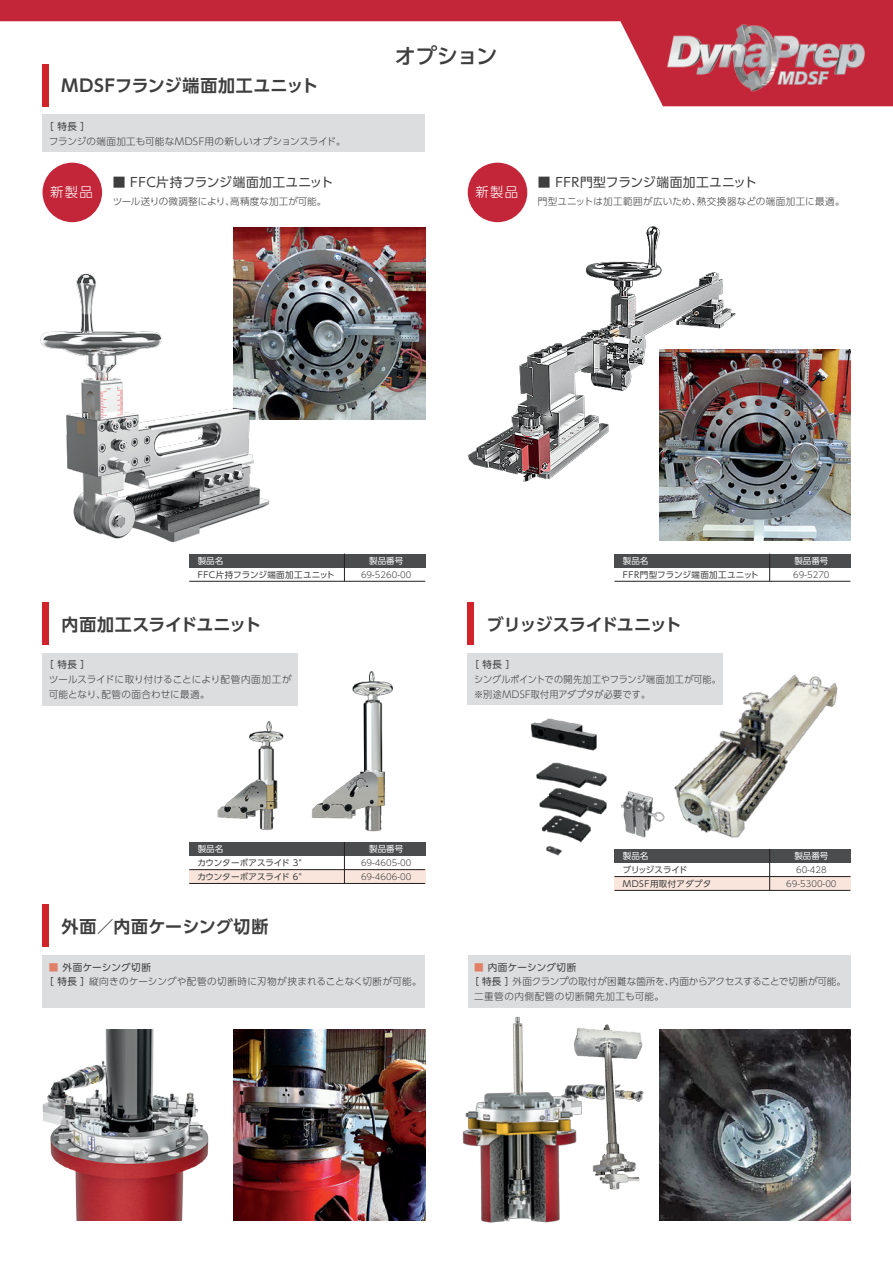
<style>
.page{position:relative;width:893px;height:1263px;background:#fff}
.page>*{position:absolute;margin:0;border:0;box-sizing:border-box;transform-origin:0 0}
.t1{font:500 21.3px "UD Shin Go Pro";letter-spacing:-.035em;color:#3e3e3f}
.t2{font:700 16.95px "UD Shin Go Pro De";letter-spacing:.03em;color:#3e3e3f}
.t3{font:700 16.95px "UD Shin Go Pro De";letter-spacing:.005em;color:#3e3e3f}
.t4{font:700 16.95px "UD Shin Go Pro De";letter-spacing:-.02em;color:#3e3e3f}
.t5{font:700 16.95px "UD Shin Go Pro De";letter-spacing:-.05em;color:#3e3e3f}
.t6{font:300 13.35px "UD Shin Go Pro";letter-spacing:.1em;color:#fff}
.t7{font:12.75px "UD Shin Go Pro";letter-spacing:.02em;color:#3e3e3f}
.t8{font:300 9.6px/14.9px "UD Shin Go Pro";letter-spacing:.015em;color:#3e3e3f}
.t9{font:300 9.6px/14.9px "UD Shin Go Pro";letter-spacing:.035em;color:#3e3e3f}
.t10{font:300 9.6px/14.9px "UD Shin Go Pro";letter-spacing:.015em;color:#3e3e3f;scale:.95 1}
.t11{font:300 9.6px "UD Shin Go Pro";letter-spacing:-.01em;color:#3e3e3f}
.t12{font:300 9.6px "UD Shin Go Pro";letter-spacing:.055em;color:#3e3e3f}
.t13{font:9.6px "UD Shin Go Pro";letter-spacing:.05em;color:#3e3e3f}
.t14{font:9.6px "UD Shin Go Pro";letter-spacing:.03em;color:#3e3e3f}
.t15{font:300 8.55px/13.8px "UD Shin Go Pro";color:#3e3e3f}
.t16{font:8.55px "UD Shin Go Pro";letter-spacing:.045em;color:#3e3e3f}
.t17{font:8.55px "UD Shin Go Pro";color:#fff}
.t18{font:8.55px/13.8px "UD Shin Go Pro";letter-spacing:-.005em;color:#3e3e3f}
.t19{font:8.55px/13.8px "UD Shin Go Pro";letter-spacing:.025em;color:#3e3e3f}
.s1{font-weight:400;color:#e18066}
.s2{font-weight:400}
.s3{color:#e18066}
</style>
<div class="page">
<svg style="left:0;top:0;width:893px;height:106px"></svg>
<div style="left:43px;top:115px;width:382px;height:37px;background:#dcdddf"></div>
<div style="left:43px;top:64px;width:6px;height:42px;background:#d1232a"></div>
<div style="left:43px;top:956px;width:382px;height:52px;background:#dcdddf"></div>
<div style="left:468px;top:956px;width:382px;height:52px;background:#dcdddf"></div>
<div style="left:43px;top:905px;width:6px;height:42px;background:#d1232a"></div>
<img style="left:234px;top:228px;width:191px;height:191px">
<div style="left:189px;top:554px;width:236px;height:13px;background:#4b4c4d"></div>
<hr style="left:189px;top:581px;width:236px;height:1px;background:#231f20">
<svg style="left:344px;top:554px;width:1px;height:27px"></svg>
<div style="left:43px;top:163px;width:59px;height:59px;background:#c32539;border-radius:50%"></div>
<img style="left:40px;top:270px;width:238px;height:273px">
<img style="left:659px;top:350px;width:191px;height:191px">
<div style="left:614px;top:554px;width:236px;height:13px;background:#4b4c4d"></div>
<hr style="left:614px;top:581px;width:236px;height:1px;background:#231f20">
<svg style="left:769px;top:554px;width:1px;height:27px"></svg>
<div style="left:468px;top:163px;width:59px;height:59px;background:#c32539;border-radius:50%"></div>
<img style="left:467px;top:215px;width:271px;height:277px">
<div style="left:43px;top:653px;width:255px;height:53px;background:#dcdddf"></div>
<div style="left:43px;top:602px;width:6px;height:43px;background:#d1232a"></div>
<div style="left:189px;top:870px;width:236px;height:13px;background:#f9e5dc"></div>
<div style="left:614px;top:876px;width:236px;height:14px;background:#f9e5dc"></div>
<div style="left:189px;top:842px;width:236px;height:14px;background:#4b4c4d"></div>
<hr style="left:189px;top:869px;width:236px;height:1px;background:#231f20">
<hr style="left:189px;top:883px;width:236px;height:1px;background:#231f20">
<hr style="left:344px;top:842px;width:1px;height:41px;background:#231f20">
<img style="left:217px;top:721px;width:67px;height:110px">
<img style="left:311px;top:671px;width:82px;height:161px">
<div style="left:468px;top:653px;width:255px;height:52px;background:#dcdddf"></div>
<div style="left:468px;top:602px;width:6px;height:43px;background:#d1232a"></div>
<div style="left:614px;top:849px;width:236px;height:14px;background:#4b4c4d"></div>
<hr style="left:614px;top:876px;width:236px;height:1px;background:#231f20">
<hr style="left:614px;top:890px;width:236px;height:1px;background:#231f20">
<hr style="left:769px;top:849px;width:1px;height:41px;background:#231f20">
<img style="left:674px;top:675px;width:177px;height:183px">
<img style="left:42px;top:1029px;width:167px;height:191px">
<img style="left:234px;top:1029px;width:191px;height:191px">
<img style="left:659px;top:1029px;width:191px;height:191px">
<img style="left:531px;top:718px;width:134px;height:138px">
<img style="left:659px;top:15px;width:213px;height:85px">
<img style="left:462px;top:1016px;width:102px;height:207px">
<img style="left:564px;top:1024px;width:80px;height:166px">
<h2 class="t2" style="left:62px;top:72px;width:258px">MDSFフランジ端面加工ユニット</h2>
<p class="t13" style="left:44px;top:118px;width:48px">［ 特長 ］</p>
<p class="t8" style="left:49px;top:133px;width:298px">フランジの端面加工も可能なMDSF用の新しいオプションスライド。</p>
<h3 class="t6" style="left:50px;top:181px;width:44px">新製品</h3>
<h3 class="t7" style="left:113px;top:172px;width:222px">■ FFC片持フランジ端面加工ユニット</h3>
<p class="t8" style="left:113px;top:194px;width:215px">ツール送りの微調整により、高精度な加工が可能。</p>
<h1 class="t1" style="left:395px;top:38px;width:104px">オプション</h1>
<h3 class="t6" style="left:475px;top:181px;width:44px">新製品</h3>
<h3 class="t7" style="left:538px;top:172px;width:221px">■ FFR門型フランジ端面加工ユニット</h3>
<p class="t8" style="left:538px;top:194px;width:308px">門型ユニットは加工範囲が広いため、熱交換器などの端面加工に最適。</p>
<p class="t17" style="left:198px;top:554px;width:27px">製品名</p>
<p class="t16" style="left:198px;top:567px;width:138px">FFC片持フランジ端面加工ユニット</p>
<p class="t17" style="left:369px;top:554px;width:36px">製品番号</p>
<p class="t15" style="left:361px;top:567px;width:52px">69-5260-00</p>
<p class="t17" style="left:623px;top:554px;width:27px">製品名</p>
<p class="t16" style="left:623px;top:567px;width:137px">FFR門型フランジ端面加工ユニット</p>
<p class="t17" style="left:794px;top:554px;width:36px">製品番号</p>
<p class="t15" style="left:793px;top:567px;width:38px">69-5270</p>
<h2 class="t4" style="left:62px;top:611px;width:201px">内面加工スライドユニット</h2>
<p class="t13" style="left:44px;top:657px;width:48px">［ 特長 ］</p>
<p class="t8" style="left:49px;top:672px;width:244px">ツールスライドに取り付けることにより配管内面加工が可能となり、配管の面合わせに最適。</p>
<h2 class="t5" style="left:487px;top:611px;width:196px">ブリッジスライドユニット</h2>
<p class="t13" style="left:469px;top:657px;width:48px">［ 特長 ］</p>
<p class="t10" style="left:474px;top:672px;width:261px">シングルポイントでの開先加工やフランジ端面加工が可能。※別途MDSF取付用アダプタが必要です。</p>
<p class="t17" style="left:198px;top:842px;width:27px">製品名</p>
<p class="t18" style="left:197px;top:856px;width:106px">カウンターボアスライド 3"カウンターボアスライド 6"</p>
<p class="t17" style="left:369px;top:842px;width:36px">製品番号</p>
<p class="t15" style="left:361px;top:855px;width:52px">69-4605-00<br>69-4606-00</p>
<p class="t17" style="left:623px;top:849px;width:27px">製品名</p>
<p class="t19" style="left:623px;top:862px;width:90px">ブリッジスライド<br>MDSF用取付アダプタ</p>
<p class="t17" style="left:794px;top:849px;width:36px">製品番号</p>
<p class="t15" style="left:786px;top:862px;width:52px;text-align:center">60-428<br>69-5300-00</p>
<h2 class="t3" style="left:62px;top:913px;width:208px">外面／内面ケーシング切断</h2>
<p class="t9" style="left:44px;top:959px;width:379px;text-indent:5px"><span class="s1">■</span> <span class="s2">外面ケーシング切断<br>［ 特長 ］</span>縦向きのケーシングや配管の切断時に刃物が挟まれることなく切断が可能。</p>
<p class="t14" style="left:474px;top:959px;width:104px"><span class="s3">■</span> 内面ケーシング切断</p>
<p class="t11" style="left:469px;top:974px;width:378px"><span class="s2">［ 特長 ］</span>外面クランプの取付が困難な箇所を、内面からアクセスすることで切断が可能。</p>
<p class="t12" style="left:474px;top:989px;width:191px">二重管の内側配管の切断開先加工も可能。</p>
</div>
